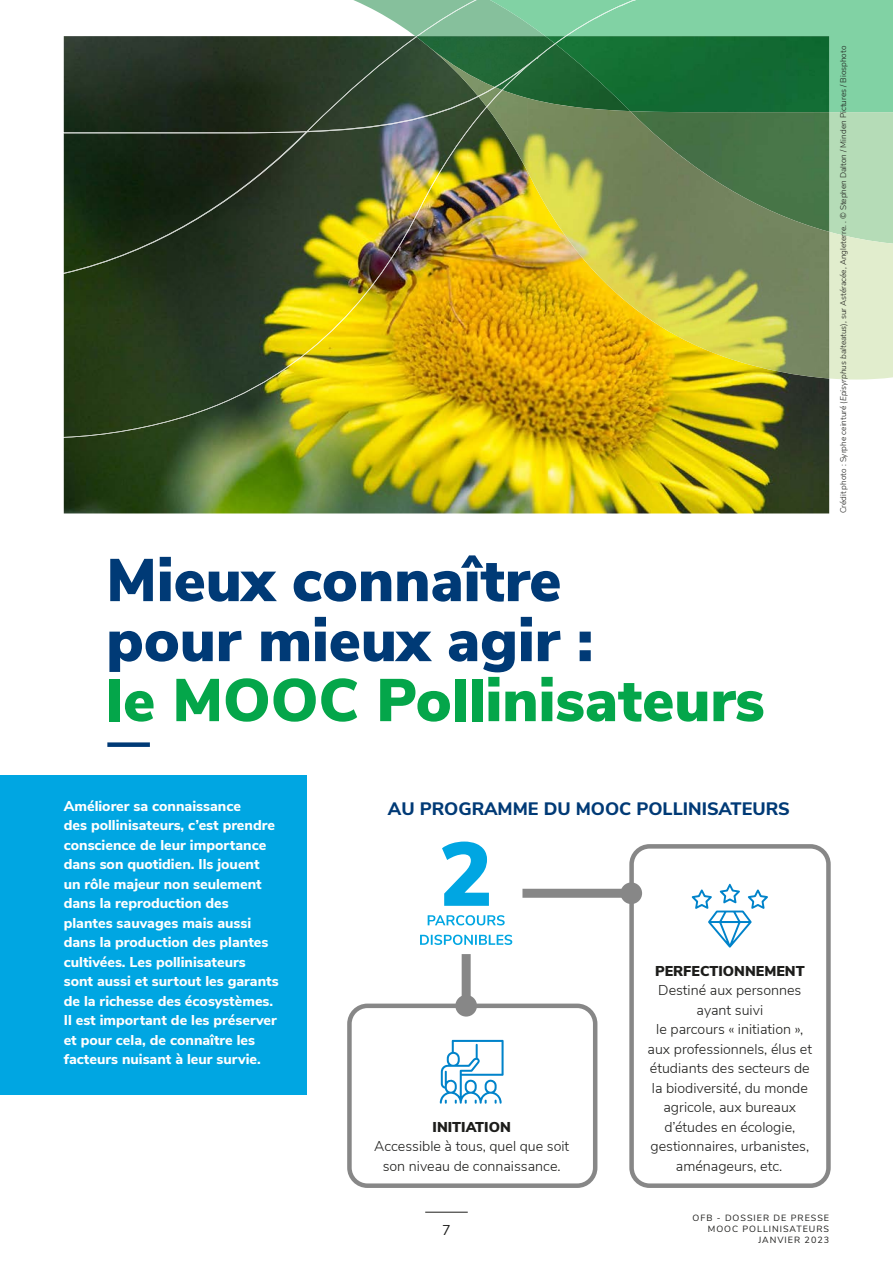
<style>
.page{position:relative;width:893px;height:1263px;background:#fff}
.page>*{position:absolute;margin:0;border:0;box-sizing:border-box;transform-origin:0 0}
.t1{font:900 60px/60px "Nunito Sans";color:#003a76}
.t2{font:900 60px "Nunito Sans";color:#04a64a}
.t3{font:800 18px "Nunito Sans";color:#003a76}
.t4{font:800 14.25px/19.5px "Nunito Sans";color:#fff}
.t5{font:300 14.25px/19.5px "Nunito Sans";color:#1d1d1b;text-align:center}
.t6{font:900 14.25px "Nunito Sans";color:#1d1d1b}
.t7{font:14.25px "Nunito Sans";color:#1d1d1b}
.t8{font:9px/10.8px "Nunito Sans";letter-spacing:.11em;color:#1d1d1b;text-align:right}
.t9{font:300 8.25px "Nunito Sans";color:#1d1d1b}
.s1{font-style:italic}
</style>
<div class="page">
<img style="left:64px;top:36px;width:765px;height:477px">
<img style="left:188px;top:133px;width:314px;height:283px">
<img style="left:64px;top:415px;width:125px;height:23px">
<img style="left:64px;top:133px;width:244px;height:141px">
<img style="left:64px;top:37px;width:289px;height:96px">
<img style="left:353px;top:0;width:540px;height:380px">
<div style="left:107px;top:742px;width:43px;height:5px;background:#003a76"></div>
<div style="left:0;top:775px;width:306px;height:320px;background:#00a6e2"></div>
<svg style="left:440px;top:1040px;width:64px;height:64px"></svg>
<div style="left:347px;top:1003px;width:250px;height:185px;border:4px solid #878787;border-radius:18px"></div>
<svg style="left:692px;top:884px;width:76px;height:64px"></svg>
<div style="left:629px;top:844px;width:202px;height:344px;border:4px solid #878787;border-radius:18px"></div>
<div style="left:505px;top:889px;width:126px;height:9px;background:#878787"></div>
<div style="left:620px;top:882px;width:22px;height:22px;background:#878787;border-radius:50%"></div>
<div style="left:462px;top:900px;width:9px;height:106px;background:#878787"></div>
<div style="left:455px;top:995px;width:22px;height:21px;background:#878787;border-radius:50%"></div>
<svg style="left:420px;top:841px;width:107px;height:117px"></svg>
<hr style="left:425px;top:1212px;width:43px;height:1px;background:#1d1d1b">
<h1 class="t1" style="left:106px;top:548px;width:489px">Mieux connaître pour mieux agir :</h1>
<h1 class="t2" style="left:106px;top:656px;width:660px">le MOOC Pollinisateurs</h1>
<p class="t9" style="left:837px;top:513px;width:469px;rotate:-90deg">Crédit photo : Syrphe ceinturé (<span class="s1">Episyrphus balteatus</span>), sur Astéracée, Angleterre. . © Stephen Dalton / Minden Pictures / Biosphoto</p>
<p class="t4" style="left:64px;top:795px;width:216px">Améliorer sa connaissance<br>des pollinisateurs, c’est prendre conscience de leur importance dans son quotidien. Ils jouent un rôle majeur non seulement dans la reproduction des plantes sauvages mais aussi dans la production des plantes cultivées. Les pollinisateurs<br>sont aussi et surtout les garants de la richesse des écosystèmes.<br>Il est important de les préserver et pour cela, de connaître les facteurs nuisant à leur survie.</p>
<p class="t3" style="left:388px;top:795px;width:403px">AU PROGRAMME DU MOOC POLLINISATEURS</p>
<p class="t6" style="left:655px;top:960px;width:151px">PERFECTIONNEMENT</p>
<p class="t5" style="left:648px;top:979px;width:166px">Destiné aux personnes ayant suivi<br>le parcours « initiation », aux professionnels, élus et étudiants des secteurs de la biodiversité, du monde agricole, aux bureaux d’études en écologie, gestionnaires, urbanistes, aménageurs, etc.</p>
<p class="t6" style="left:433px;top:1116px;width:80px">INITIATION</p>
<p class="t5" style="left:374px;top:1135px;width:197px">Accessible à tous, quel que soit son niveau de connaissance.</p>
<p class="t7" style="left:442px;top:1219px;width:10px">7</p>
<p class="t8" style="left:693px;top:1212px;width:138px">OFB - DOSSIER DE PRESSE<br>MOOC POLLINISATEURS<br>JANVIER 2023</p>
</div>
